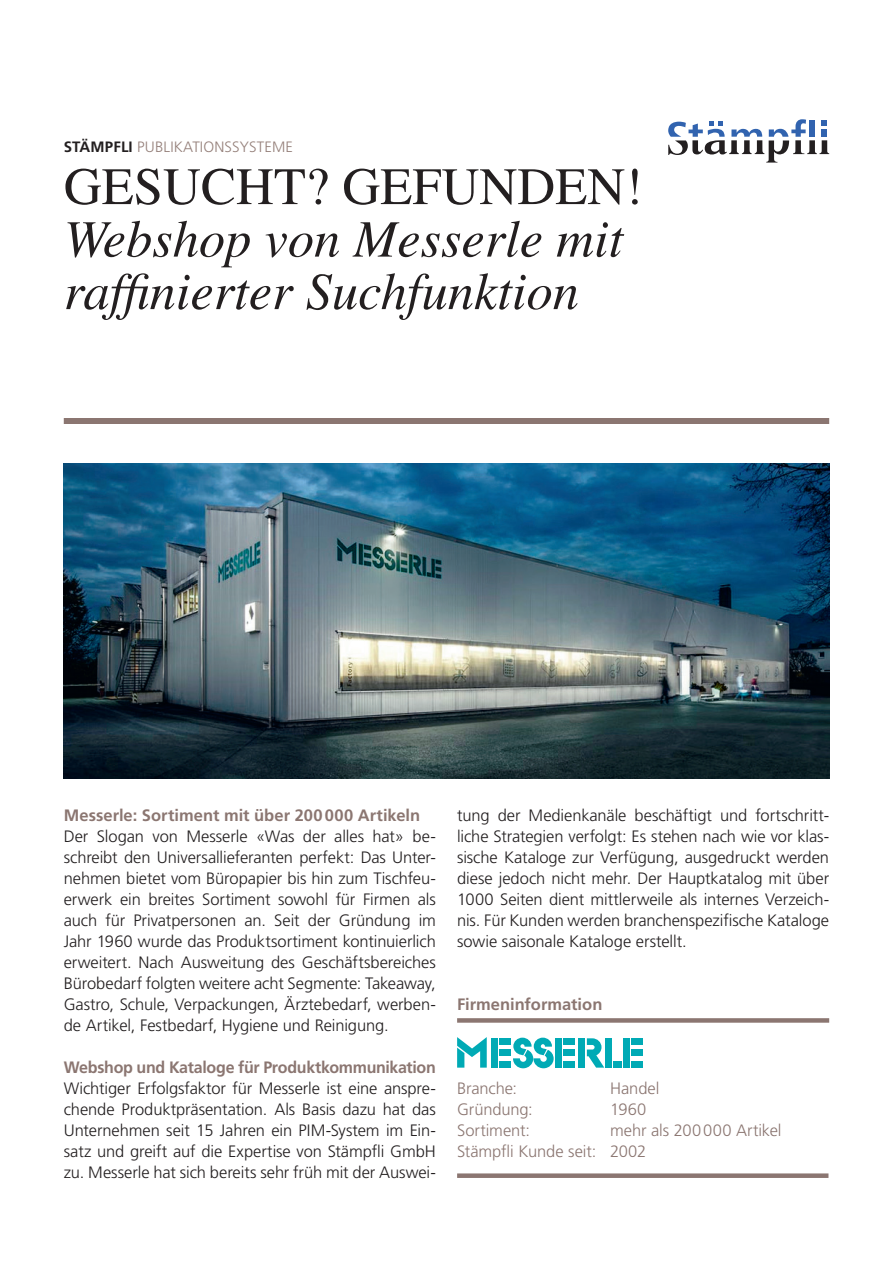
<style>
.page{position:relative;width:893px;height:1263px;background:#fff}
.page>*{position:absolute;margin:0;border:0;box-sizing:border-box;transform-origin:0 0}
.t1{font:italic 52.5px/52.5px "Times LT Std";color:#231f20}
.t2{font:52.5px "Times LT Std";color:#231f20}
.t3{font:300 16.5px/21px "Frutiger LT Std";letter-spacing:-.005em;color:#231f20;text-align:justify}
.t4{font:700 16.5px "Frutiger LT Std";letter-spacing:-.005em;color:#8b7671}
.t5{font:300 16.5px/21px "Frutiger LT Std";letter-spacing:-.005em;color:#8b7671}
.t6{font:300 15px "Frutiger LT Std";letter-spacing:.01em;color:#95807a}
.s1{font-weight:700;color:#231f20}
</style>
<div class="page">
<div style="left:64px;top:418px;width:765px;height:6px;background:#8b7671"></div>
<svg style="left:668px;top:119px;width:161px;height:44px"></svg>
<div style="left:459px;top:1173px;width:367px;height:5px;background:#8b7671"></div>
<div style="left:457px;top:1018px;width:372px;height:5px;background:#8b7671"></div>
<svg style="left:457px;top:1037px;width:30px;height:31px"></svg>
<div style="left:491px;top:1038px;width:6px;height:30px;background:#00aab5"></div>
<div style="left:499px;top:1038px;width:12px;height:7px;background:#00aab5"></div>
<div style="left:499px;top:1061px;width:12px;height:6px;background:#00aab5"></div>
<div style="left:499px;top:1050px;width:12px;height:6px;background:#00aab5"></div>
<div style="left:555px;top:1038px;width:7px;height:29px;background:#00aab5"></div>
<div style="left:563px;top:1038px;width:12px;height:7px;background:#00aab5"></div>
<div style="left:563px;top:1061px;width:12px;height:6px;background:#00aab5"></div>
<div style="left:563px;top:1050px;width:12px;height:6px;background:#00aab5"></div>
<div style="left:623px;top:1038px;width:7px;height:29px;background:#00aab5"></div>
<div style="left:631px;top:1038px;width:12px;height:7px;background:#00aab5"></div>
<div style="left:631px;top:1061px;width:12px;height:6px;background:#00aab5"></div>
<div style="left:631px;top:1050px;width:12px;height:6px;background:#00aab5"></div>
<div style="left:605px;top:1038px;width:7px;height:29px;background:#00aab5"></div>
<div style="left:613px;top:1061px;width:9px;height:7px;background:#00aab5"></div>
<div style="left:578px;top:1038px;width:7px;height:29px;background:#00aab5"></div>
<svg style="left:587px;top:1038px;width:17px;height:30px"></svg>
<svg style="left:513px;top:1038px;width:41px;height:30px"></svg>
<img style="left:64px;top:464px;width:765px;height:315px">
<p class="t6" style="left:64px;top:138px;width:231px"><span class="s1">STÄMPFLI</span> PUBLIKATIONSSYSTEME</p>
<h1 class="t2" style="left:64px;top:157px;width:580px">GESUCHT? GEFUNDEN!</h1>
<h1 class="t1" style="left:64px;top:213px;width:561px">Webshop von Messerle mit raffinierter Suchfunktion</h1>
<p class="t4" style="left:64px;top:805px;width:358px">Messerle: Sortiment mit über 200000 Artikeln</p>
<p class="t3" style="left:64px;top:826px;width:374px">Der Slogan von Messerle «Was der alles hat» be&shy;schreibt den Universallieferanten perfekt: Das Unter&shy;nehmen bietet vom Büropapier bis hin zum Tischfeu&shy;erwerk ein breites Sortiment sowohl für Firmen als auch für Privatpersonen an. Seit der Gründung im Jahr 1960 wurde das Produktsortiment kontinuierlich erweitert. Nach Ausweitung des Geschäftsbereiches Bürobedarf folgten weitere acht Segmente: Takeaway, Gastro, Schule, Verpackungen, Ärztebedarf, werben&shy;de Artikel, Festbedarf, Hygiene und Reinigung.</p>
<p class="t4" style="left:64px;top:1057px;width:374px">Webshop und Kataloge für Produktkommunikation</p>
<p class="t3" style="left:64px;top:1078px;width:374px">Wichtiger Erfolgsfaktor für Messerle ist eine anspre&shy;chende Produktpräsentation. Als Basis dazu hat das Unternehmen seit 15 Jahren ein PIM-System im Ein&shy;satz und greift auf die Expertise von Stämpfli GmbH zu. Messerle hat sich bereits sehr früh mit der Auswei-</p>
<p class="t3" style="left:457px;top:805px;width:374px">tung der Medienkanäle beschäftigt und fortschritt&shy;liche Strategien verfolgt: Es stehen nach wie vor klas&shy;sische Kataloge zur Verfügung, ausgedruckt werden diese jedoch nicht mehr. Der Hauptkatalog mit über 1000 Seiten dient mittlerweile als internes Verzeich&shy;nis. Für Kunden werden branchenspezifische Kataloge sowie saisonale Kataloge erstellt.</p>
<p class="t4" style="left:457px;top:994px;width:147px">Firmeninformation</p>
<p class="t5" style="left:457px;top:1078px;width:62px">Branche:</p>
<p class="t5" style="left:610px;top:1078px;width:51px">Handel</p>
<p class="t5" style="left:457px;top:1099px;width:77px">Gründung:</p>
<p class="t5" style="left:610px;top:1099px;width:37px">1960</p>
<p class="t5" style="left:457px;top:1120px;width:74px">Sortiment:</p>
<p class="t5" style="left:457px;top:1120px;width:326px;text-indent:153px">mehr als 200 000 Artikel<br>Stämpfli Kunde seit: 2002</p>
</div>
